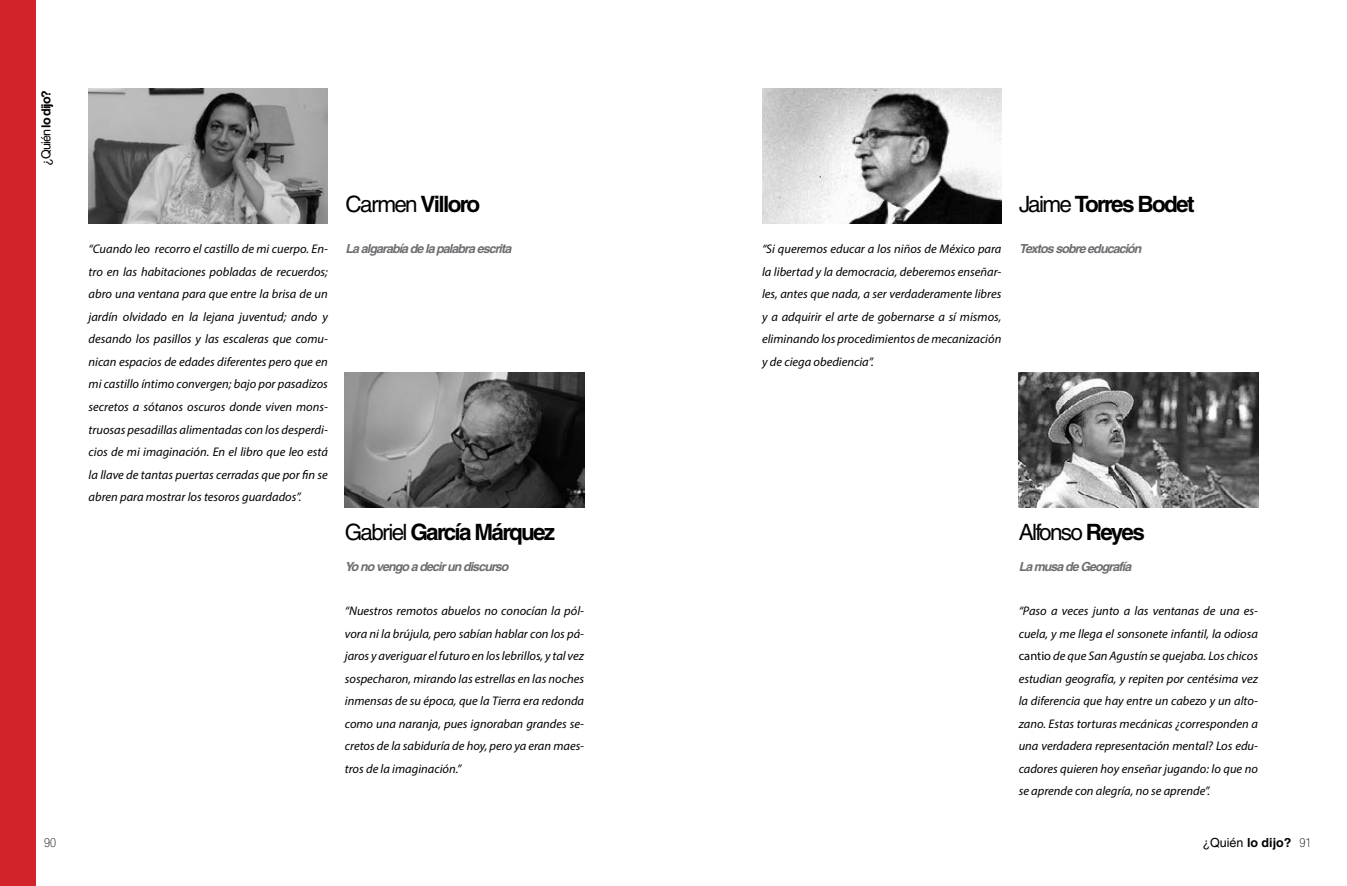
<style>
.page{position:relative;width:1347px;height:886px;background:#fff}
.page>*{position:absolute;margin:0;border:0;box-sizing:border-box;transform-origin:0 0}
.t1{font:700 22.5px "Helvetica CE";letter-spacing:-.075em;color:#000}
.t2{font:22.5px "Helvetica";letter-spacing:-.075em;color:#000}
.t3{font:italic 12.5px/22.5px "Myriad Pro";color:#000;text-align:justify}
.t4{font:italic 700 12.5px "Helvetica";letter-spacing:-.075em;color:#6d6e71}
.t5{font:700 12.5px "Helvetica CE";letter-spacing:-.035em;color:#000}
.t6{font:100 condensed 12.5px "Helvetica Neue LT Std";color:#000}
.s1{font-family:"Helvetica";font-weight:400}
.s2{font-family:"Helvetica CE";font-weight:700}
.s3{font-style:normal}
.s4{font-family:"Helvetica Neue LT Std";font-weight:100;font-stretch:condensed}
</style>
<div class="page">
<img style="left:89px;top:89px;width:239px;height:135px">
<div style="left:0;top:0;width:35px;height:886px;background:#d2232a"></div>
<img style="left:345px;top:372px;width:240px;height:135px">
<img style="left:1018px;top:372px;width:240px;height:135px">
<img style="left:762px;top:89px;width:239px;height:135px">
<p class="t5" style="left:38px;top:166px;width:77px;rotate:-90deg"><span class="s1">¿Quién</span> lo dijo?</p>
<h1 class="t1" style="left:345px;top:191px;width:136px"><span class="s1">Carmen</span> Villoro</h1>
<p class="t3" style="left:89px;top:238px;width:241px">“Cuando leo recorro el castillo de mi cuerpo. En-</p>
<p class="t4" style="left:345px;top:241px;width:167px">La algarabía de la palabra escrita</p>
<p class="t3" style="left:89px;top:260px;width:241px">tro en las habitaciones pobladas de recuerdos; abro una ventana para que entre la brisa de un jardín olvidado en la lejana juventud; ando y desando los pasillos y las escaleras que comu&shy;nican espacios de edades diferentes pero que en mi castillo íntimo convergen; bajo por pasadizos secretos a sótanos oscuros donde viven mons&shy;truosas pesadillas alimentadas con los desperdi&shy;cios de mi imaginación. En el libro que leo está la llave de tantas puertas cerradas que por fin se abren para mostrar los tesoros guardados”.</p>
<h1 class="t1" style="left:345px;top:518px;width:212px"><span class="s1">Gabriel</span> García Márquez</h1>
<p class="t4" style="left:345px;top:559px;width:165px">Yo no vengo a decir un discurso</p>
<p class="t3" style="left:345px;top:600px;width:241px">“Nuestros remotos abuelos no conocían la pól&shy;vora ni la brújula, pero sabían hablar con los pá&shy;jaros y averiguar el futuro en los lebrillos, y tal vez sospecharon, mirando las estrellas en las noches inmensas de su época, que la Tierra era redonda como una naranja, pues ignoraban grandes se&shy;cretos de la sabiduría de hoy, pero ya eran maes&shy;tros de la imaginación.”</p>
<h1 class="t1" style="left:1019px;top:191px;width:177px"><span class="s1">Jaime</span> Torres Bodet</h1>
<p class="t3" style="left:762px;top:238px;width:241px">“Si queremos educar a los niños de México para</p>
<p class="t4" style="left:1019px;top:241px;width:124px">Textos sobre educación</p>
<p class="t3" style="left:762px;top:260px;width:241px">la libertad y la democracia, deberemos enseñar&shy;les, antes que nada, a ser verdaderamente libres y a adquirir el arte de gobernarse a sí mismos, eliminando los procedimientos de mecanización y de ciega obediencia”.</p>
<h1 class="t2" style="left:1018px;top:519px;width:128px">Alfonso <span class="s2">Reyes</span></h1>
<p class="t4" style="left:1018px;top:559px;width:114px">La musa de Geografía</p>
<p class="t3" style="left:1018px;top:600px;width:241px">“Paso a veces junto a las ventanas de una es&shy;cuela, y me llega el sonsonete infantil, la odiosa <span class="s3">cantio</span> de que San Agustín se quejaba. Los chicos estudian geografía, y repiten por centésima vez la diferencia que hay entre un cabezo y un alto&shy;zano. Estas torturas mecánicas ¿corresponden a una verdadera representación mental? Los edu&shy;cadores quieren hoy enseñar jugando: lo que no se aprende con alegría, no se aprende”.</p>
<p class="t6" style="left:44px;top:835px;width:13px">90</p>
<p class="t5" style="left:1202px;top:835px;width:110px"><span class="s1">¿Quién</span> lo dijo? <span class="s4">91</span></p>
</div>
